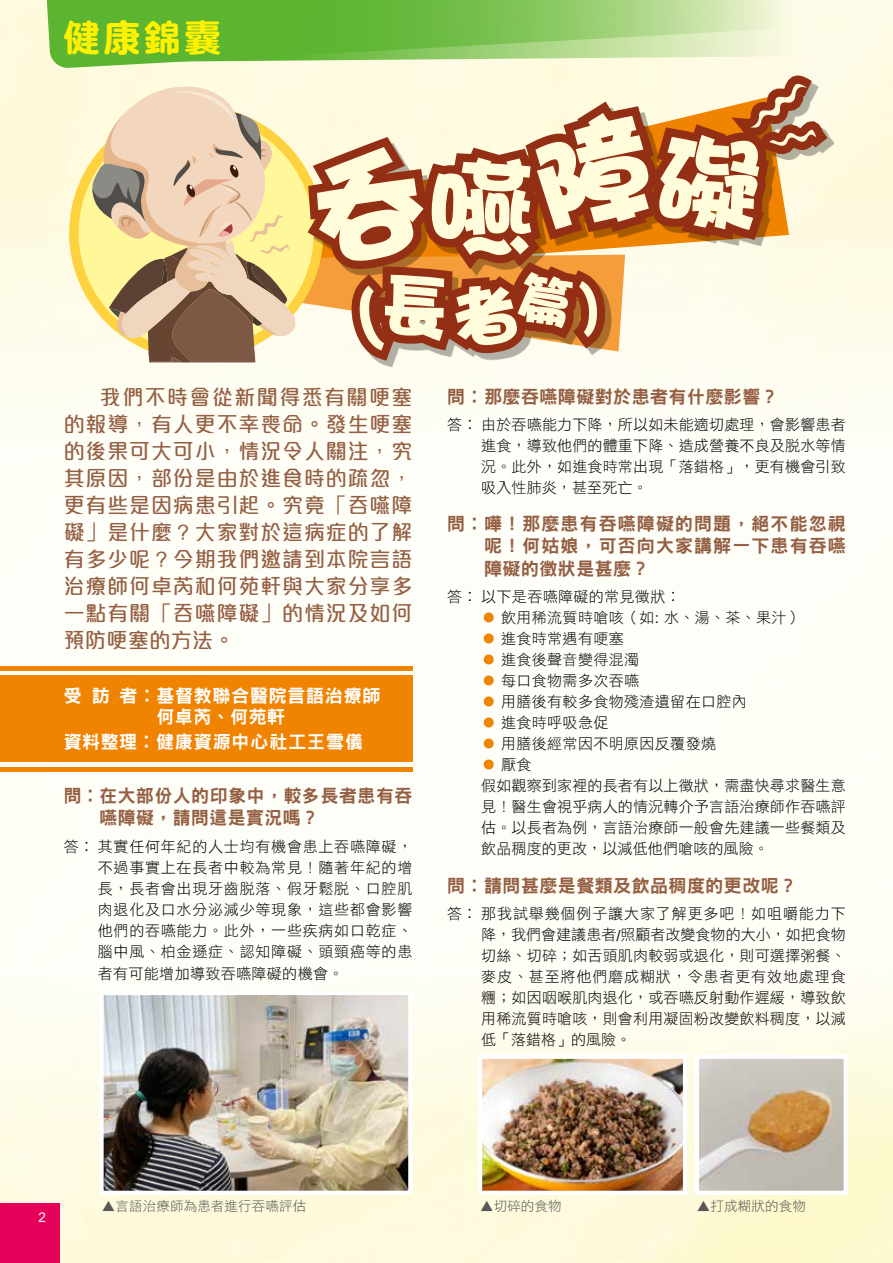
<style>
.page{position:relative;width:893px;height:1263px;background:#fff}
.page>*{position:absolute;margin:0;border:0;box-sizing:border-box;transform-origin:0 0}
.t1{font:37.5px "DF Yuan Std W9";color:#fff100}
.t2{font:500 21px/27px "M Elle HK";letter-spacing:.04em;color:#945f42;text-align:justify}
.t3{font:18px/22.5px "DFN Hei W9 WINP BF";letter-spacing:.03em;color:#945f42}
.t4{font:18px/21px "DFN Hei W9 WINP BF";letter-spacing:.04em;color:#fff;text-align:center}
.t5{font:15px/21px "DF Hei Lt HK BF";letter-spacing:.015em;color:#000;text-align:justify}
.t6{font:13.5px "DF Hei Lt HK BF";letter-spacing:.01em;color:#595757}
.t7{font:13.5px "Arial";color:#fff}
.s1{font-family:"DF Yuan Bd HK BF";color:#f08300}
.s2{font-family:"Arial"}
</style>
<div class="page">
<div style="left:0;top:763px;width:893px;height:439px;background:linear-gradient(to bottom,#fefefe,#fdfadf)"></div>
<div style="left:0;top:100px;width:893px;height:663px;background:linear-gradient(to bottom,#fdf8d1,#feffff)"></div>
<div style="left:0;top:1203px;width:60px;height:60px;background:#e5005a"></div>
<svg style="left:46px;top:0;width:45px;height:69px;background:#6cbc42"></svg>
<img style="left:104px;top:996px;width:303px;height:194px">
<div style="left:99px;top:991px;width:313px;height:204px;border:4px solid #fff"></div>
<img style="left:483px;top:1059px;width:199px;height:131px">
<div style="left:478px;top:1054px;width:209px;height:141px;border:4px solid #fff"></div>
<img style="left:700px;top:1059px;width:143px;height:131px">
<div style="left:695px;top:1054px;width:153px;height:141px;border:4px solid #fff"></div>
<div style="left:0;top:675px;width:412px;height:87px;background:#f08300"></div>
<hr style="left:0;top:767px;width:412px;height:4px;background:#f08300">
<hr style="left:0;top:666px;width:412px;height:4px;background:#f08300">
<svg style="left:91px;top:0;width:802px;height:367px;background:#d8cca0"></svg>
<h1 class="t1" style="left:63px;top:18px;width:160px">健康錦囊</h1>
<h2 class="t2" style="left:64px;top:383px;width:350px;text-indent:36px">我們不時會從新聞得悉有關哽塞的報導，有人更不幸喪命。發生哽塞的後果可大可小，情況令人關注，究其原因，部份是由於進食時的疏忽，更有些是因病患引起。究竟「吞嚥障礙」是什麼？大家對於這病症的了解有多少呢？今期我們邀請到本院言語治療師何卓芮和何苑軒與大家分享多一點有關「吞嚥障礙」的情況及如何預防哽塞的方法。</h2>
<p class="t4" style="left:64px;top:685px;width:318px">受訪者︰基督教聯合醫院言語治療師何卓芮、何苑軒</p>
<p class="t4" style="left:64px;top:731px;width:301px">資料整理︰健康資源中心社工王雪儀</p>
<p class="t3" style="left:99px;top:784px;width:314px;text-indent:-36px">問︰在大部份人的印象中，較多長者患有吞嚥障礙，請問這是實況嗎？</p>
<p class="t5" style="left:98px;top:836px;width:316px;text-indent:-34px">答︰ 其實任何年紀的人士均有機會患上吞嚥障礙，不過事實上在長者中較為常見！隨著年紀的增長，長者會出現牙齒脫落、假牙鬆脫、口腔肌肉退化及口水分泌減少等現象，這些都會影響他們的吞嚥能力。此外，一些疾病如口乾症、腦中風、柏金遜症、認知障礙、頭頸癌等的患者有可能增加導致吞嚥障礙的機會。</p>
<p class="t3" style="left:447px;top:385px;width:333px">問︰那麼吞嚥障礙對於患者有什麼影響？</p>
<p class="t5" style="left:481px;top:414px;width:366px;text-indent:-34px">答︰ 由於吞嚥能力下降，所以如未能適切處理，會影響患者進食，導致他們的體重下降、造成營養不良及脫水等情況。此外，如進食時常出現「落錯格」，更有機會引致吸入性肺炎，甚至死亡。</p>
<p class="t3" style="left:484px;top:512px;width:363px;text-align:justify;text-indent:-37px">問︰嘩！那麼患有吞嚥障礙的問題，絕不能忽視呢！何姑娘，可否向大家講解一下患有吞嚥障礙的徵狀是甚麼？</p>
<p class="t5" style="left:481px;top:586px;width:366px;text-align:left;text-indent:-34px">答︰ 以下是吞嚥障礙的常見徵狀︰<br><span class="s1">‧</span> 飲用稀流質時嗆咳（如<span class="s2">:</span> 水、湯、茶、果汁）<br><span class="s1">‧</span> 進食時常遇有哽塞<br><span class="s1">‧</span> 進食後聲音變得混濁<br><span class="s1">‧</span> 每口食物需多次吞嚥<br><span class="s1">‧</span> 用膳後有較多食物殘渣遺留在口腔內<br><span class="s1">‧</span> 進食時呼吸急促<br><span class="s1">‧</span> 用膳後經常因不明原因反覆發燒<br><span class="s1">‧</span> 厭食<br>假如觀察到家裡的長者有以上徵狀，需盡快尋求醫生意見！醫生會視乎病人的情況轉介予言語治療師作吞嚥評估。以長者為例，言語治療師一般會先建議一些餐類及飲品稠度的更改，以減低他們嗆咳的風險。</p>
<p class="t3" style="left:447px;top:874px;width:352px">問︰請問甚麼是餐類及飲品稠度的更改呢？</p>
<p class="t5" style="left:481px;top:903px;width:366px;text-indent:-34px">答︰ 那我試舉幾個例子讓大家了解更多吧！如咀嚼能力下降，我們會建議患者<span class="s2">/</span>照顧者改變食物的大小，如把食物切絲、切碎；如舌頭肌肉較弱或退化，則可選擇粥餐、麥皮、甚至將他們磨成糊狀，令患者更有效地處理食糰；如因咽喉肌肉退化，或吞嚥反射動作遲緩，導致飲用稀流質時嗆咳，則會利用凝固粉改變飲料稠度，以減低「落錯格」的風險。</p>
<p class="t7" style="left:38px;top:1207px;width:9px">2</p>
<p class="t6" style="left:102px;top:1199px;width:206px">▲言語治療師為患者進行吞嚥評估</p>
<p class="t6" style="left:480px;top:1199px;width:83px">▲切碎的食物</p>
<p class="t6" style="left:697px;top:1199px;width:110px">▲打成糊狀的食物</p>
</div>
